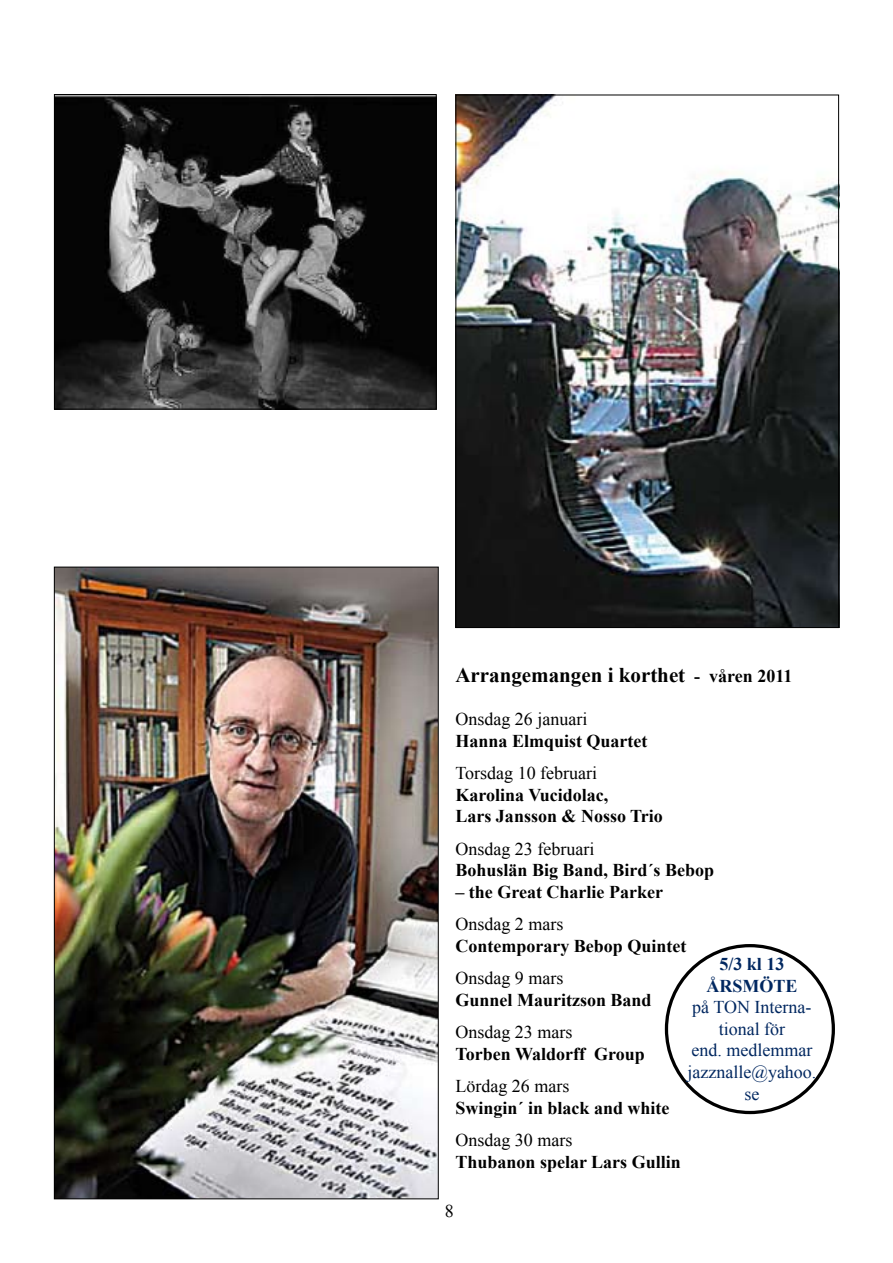
<style>
.page{position:relative;width:893px;height:1263px;background:#fff}
.page>*{position:absolute;margin:0;border:0;box-sizing:border-box;transform-origin:0 0}
.t1{font:700 21px "Times New Roman";color:#000}
.t2{font:700 18px/21.6px "Times New Roman";color:#000}
.t3{font:18px "Times New Roman";color:#000}
.t4{font:18px/21.6px "Times New Roman";color:#002760;text-align:center}
.t5{font:700 18px/21.6px "Times New Roman";color:#002760;text-align:center}
.s1{font-size:18px}
</style>
<div class="page">
<img style="left:457px;top:97px;width:380px;height:529px">
<img style="left:56px;top:569px;width:381px;height:628px">
<img style="left:56px;top:96px;width:379px;height:311px">
<div style="left:54px;top:94px;width:383px;height:315px;border:1px solid #000"></div>
<p class="t1" style="left:455px;top:660px;width:338px">Arrangemangen i korthet <span class="s1">- våren 2011</span></p>
<p class="t3" style="left:455px;top:707px;width:133px">Onsdag 26 januari</p>
<p class="t2" style="left:455px;top:729px;width:194px">Hanna Elmquist Quartet</p>
<p class="t3" style="left:455px;top:761px;width:143px">Torsdag 10 februari</p>
<p class="t2" style="left:455px;top:783px;width:209px">Karolina Vucidolac,<br>Lars Jansson &amp; Nosso Trio</p>
<p class="t3" style="left:455px;top:836px;width:140px">Onsdag 23 februari</p>
<p class="t2" style="left:455px;top:859px;width:260px">Bohuslän Big Band, Bird´s Bebop</p>
<p class="t2" style="left:455px;top:881px;width:209px">– the Great Charlie Parker</p>
<p class="t3" style="left:455px;top:912px;width:109px">Onsdag 2 mars</p>
<p class="t2" style="left:455px;top:935px;width:232px">Contemporary Bebop Quintet</p>
<p class="t3" style="left:455px;top:966px;width:109px">Onsdag 9 mars</p>
<p class="t2" style="left:455px;top:989px;width:198px">Gunnel Mauritzson Band</p>
<p class="t3" style="left:455px;top:1020px;width:118px">Onsdag 23 mars</p>
<p class="t2" style="left:455px;top:1043px;width:191px">Torben Waldorff Group</p>
<p class="t3" style="left:455px;top:1074px;width:115px">Lördag 26 mars</p>
<p class="t2" style="left:455px;top:1097px;width:216px">Swingin´ in black and white</p>
<p class="t3" style="left:455px;top:1128px;width:118px">Onsdag 30 mars</p>
<p class="t2" style="left:455px;top:1151px;width:227px">Thubanon spelar Lars Gullin</p>
<p class="t5" style="left:706px;top:953px;width:93px">5/3 kl 13<br>ÅRSMÖTE</p>
<p class="t4" style="left:687px;top:996px;width:131px">på TON Interna&shy;tional för<br>end. medlemmar jazznalle@yahoo. se</p>
<p class="t3" style="left:445px;top:1198px;width:10px">8</p>
</div>
